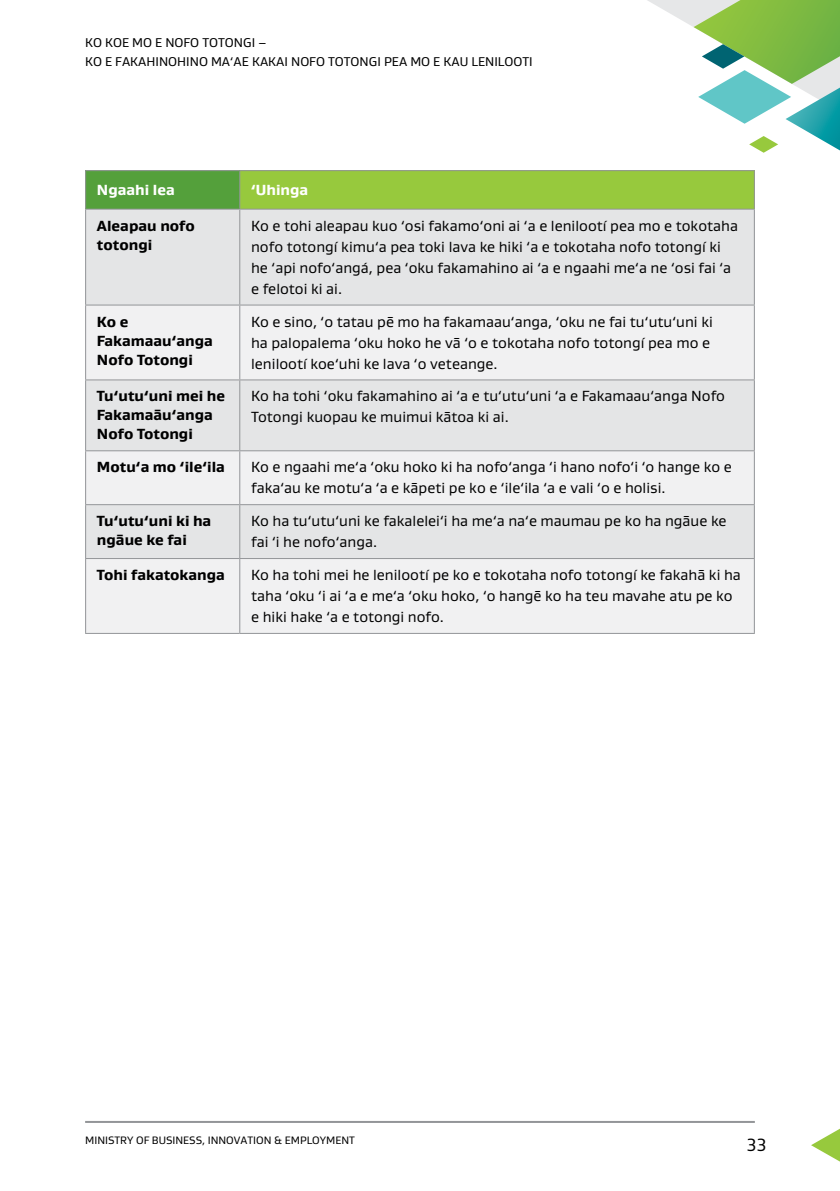
<style>
.page{position:relative;width:840px;height:1191px;background:#fff}
.page>*{position:absolute;margin:0;border:0;box-sizing:border-box;transform-origin:0 0}
.t1{font:18px "Gustan";color:#000}
.t2{font:15px/21px "Gustan";color:#000}
.t3{font:800 15px/19px "Gustan";color:#000}
.t4{font:800 15px "Gustan";color:#fff}
.t5{font:13px/19px "Gustan";color:#000}
.t6{font:11px "Gustan";color:#000}
</style>
<div class="page">
<hr style="left:85px;top:1121px;width:669px;height:2px;background:#939598">
<svg style="left:647px;top:0;width:192px;height:153px"></svg>
<svg style="left:811px;top:1129px;width:28px;height:32px"></svg>
<div style="left:86px;top:171px;width:154px;height:38px;background:#54a03b"></div>
<div style="left:240px;top:171px;width:514px;height:38px;background:#97c93d"></div>
<div style="left:86px;top:209px;width:154px;height:96px;background:#e4e5e6"></div>
<div style="left:240px;top:209px;width:514px;height:96px;background:#e4e5e6"></div>
<div style="left:86px;top:380px;width:154px;height:71px;background:#e4e5e6"></div>
<div style="left:240px;top:380px;width:514px;height:71px;background:#e4e5e6"></div>
<div style="left:86px;top:504px;width:154px;height:54px;background:#e4e5e6"></div>
<div style="left:240px;top:504px;width:514px;height:54px;background:#e4e5e6"></div>
<div style="left:86px;top:305px;width:154px;height:75px;background:#f1f1f2"></div>
<div style="left:240px;top:305px;width:514px;height:75px;background:#f1f1f2"></div>
<div style="left:86px;top:451px;width:154px;height:53px;background:#f1f1f2"></div>
<div style="left:240px;top:451px;width:514px;height:53px;background:#f1f1f2"></div>
<div style="left:86px;top:558px;width:154px;height:75px;background:#f1f1f2"></div>
<div style="left:240px;top:558px;width:514px;height:75px;background:#f1f1f2"></div>
<hr style="left:85px;top:171px;width:1px;height:38px;background:#939598">
<hr style="left:85px;top:170px;width:155px;height:1px;background:#939598">
<hr style="left:85px;top:209px;width:155px;height:1px;background:#939598">
<hr style="left:239px;top:171px;width:1px;height:38px;background:#939598">
<hr style="left:753px;top:171px;width:1px;height:38px;background:#939598">
<hr style="left:240px;top:170px;width:514px;height:1px;background:#939598">
<hr style="left:240px;top:209px;width:514px;height:1px;background:#939598">
<hr style="left:85px;top:210px;width:1px;height:94px;background:#939598">
<hr style="left:239px;top:210px;width:1px;height:94px;background:#939598">
<hr style="left:753px;top:210px;width:1px;height:94px;background:#939598">
<hr style="left:85px;top:305px;width:1px;height:74px;background:#939598">
<hr style="left:85px;top:304px;width:155px;height:1px;background:#939598">
<hr style="left:239px;top:305px;width:1px;height:74px;background:#939598">
<hr style="left:753px;top:305px;width:1px;height:74px;background:#939598">
<hr style="left:240px;top:304px;width:514px;height:1px;background:#939598">
<hr style="left:85px;top:380px;width:1px;height:70px;background:#939598">
<hr style="left:85px;top:379px;width:155px;height:1px;background:#939598">
<hr style="left:239px;top:380px;width:1px;height:70px;background:#939598">
<hr style="left:753px;top:380px;width:1px;height:70px;background:#939598">
<hr style="left:240px;top:379px;width:514px;height:1px;background:#939598">
<hr style="left:85px;top:451px;width:1px;height:53px;background:#939598">
<hr style="left:85px;top:450px;width:155px;height:1px;background:#939598">
<hr style="left:239px;top:451px;width:1px;height:53px;background:#939598">
<hr style="left:753px;top:451px;width:1px;height:53px;background:#939598">
<hr style="left:240px;top:450px;width:514px;height:1px;background:#939598">
<hr style="left:85px;top:505px;width:1px;height:53px;background:#939598">
<hr style="left:85px;top:504px;width:155px;height:1px;background:#939598">
<hr style="left:239px;top:505px;width:1px;height:53px;background:#939598">
<hr style="left:753px;top:505px;width:1px;height:53px;background:#939598">
<hr style="left:240px;top:504px;width:514px;height:1px;background:#939598">
<hr style="left:85px;top:559px;width:1px;height:74px;background:#939598">
<hr style="left:85px;top:558px;width:155px;height:1px;background:#939598">
<hr style="left:85px;top:633px;width:155px;height:1px;background:#939598">
<hr style="left:239px;top:559px;width:1px;height:74px;background:#939598">
<hr style="left:753px;top:559px;width:1px;height:74px;background:#939598">
<hr style="left:240px;top:558px;width:514px;height:1px;background:#939598">
<hr style="left:240px;top:633px;width:514px;height:1px;background:#939598">
<p class="t5" style="left:85px;top:33px;width:449px">KO KOE MO E NOFO TOTONGI –<br>KO E FAKAHINOHINO MA‘AE KAKAI NOFO TOTONGI PEA MO E KAU LENILOOTI</p>
<p class="t4" style="left:97px;top:180px;width:79px">Ngaahi lea</p>
<p class="t4" style="left:251px;top:180px;width:59px">‘Uhinga</p>
<p class="t3" style="left:97px;top:216px;width:99px">Aleapau nofo totongi</p>
<p class="t2" style="left:251px;top:215px;width:488px">Ko e tohi aleapau kuo ‘osi fakamo‘oni ai ‘a e lenilootí pea mo e tokotaha nofo totongí kimu‘a pea toki lava ke hiki ‘a e tokotaha nofo totongí ki he ‘api nofo‘angá, pea ‘oku fakamahino ai ‘a e ngaahi me‘a ne ‘osi fai ‘a e felotoi ki ai.</p>
<p class="t3" style="left:97px;top:312px;width:117px">Ko e<br>Fakamaau‘anga<br>Nofo Totongi</p>
<p class="t2" style="left:251px;top:310px;width:463px">Ko e sino, ‘o tatau pē mo ha fakamaau‘anga, ‘oku ne fai tu‘utu‘uni ki ha palopalema ‘oku hoko he vā ‘o e tokotaha nofo totongí pea mo e lenilootí koe‘uhi ke lava ‘o veteange.</p>
<p class="t3" style="left:97px;top:386px;width:130px">Tu‘utu‘uni mei he<br>Fakamaāu‘anga<br>Nofo Totongi</p>
<p class="t2" style="left:251px;top:385px;width:475px">Ko ha tohi ‘oku fakamahino ai ‘a e tu‘utu‘uni ‘a e Fakamaau‘anga Nofo<br>Totongi kuopau ke muimui kātoa ki ai.</p>
<p class="t3" style="left:97px;top:457px;width:129px">Motu‘a mo ‘ile‘ila</p>
<p class="t2" style="left:251px;top:456px;width:482px">Ko e ngaahi me‘a ‘oku hoko ki ha nofo‘anga ‘i hano nofo‘i ‘o hange ko e faka‘au ke motu‘a ‘a e kāpeti pe ko e ‘ile‘ila ‘a e vali ‘o e holisi.</p>
<p class="t3" style="left:97px;top:511px;width:116px">Tu‘utu‘uni ki ha ngāue ke fai</p>
<p class="t2" style="left:251px;top:510px;width:476px">Ko ha tu‘utu‘uni ke fakalelei‘i ha me‘a na‘e maumau pe ko ha ngāue ke fai ‘i he nofo‘anga.</p>
<p class="t3" style="left:97px;top:565px;width:129px">Tohi fakatokanga</p>
<p class="t2" style="left:251px;top:564px;width:491px">Ko ha tohi mei he lenilootí pe ko e tokotaha nofo totongí ke fakahā ki ha taha ‘oku ‘i ai ‘a e me‘a ‘oku hoko, ‘o hangē ko ha teu mavahe atu pe ko e hiki hake ‘a e totongi nofo.</p>
<p class="t6" style="left:85px;top:1133px;width:271px">MINISTRY OF BUSINESS, INNOVATION &amp; EMPLOYMENT</p>
<p class="t1" style="left:746px;top:1133px;width:22px">33</p>
</div>
